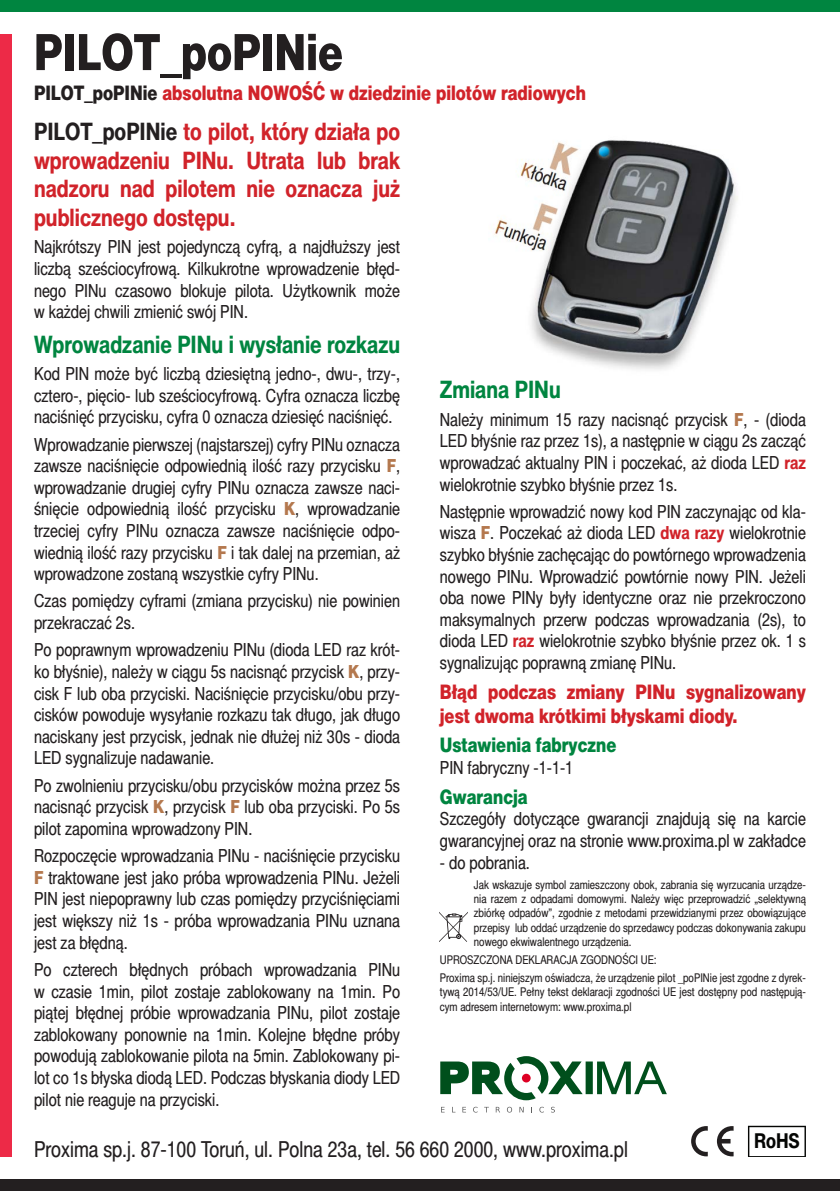
<style>
.page{position:relative;width:840px;height:1191px;background:#fff}
.page>*{position:absolute;margin:0;border:0;box-sizing:border-box;transform-origin:0 0}
.t1{font:50px "Switzer Cnd EFN Heavy";color:#231f20}
.t2{font:700 24px/28.8px "Switzer Cnd EFN";color:#d1232a;text-align:justify}
.t3{font:700 24px "Switzer Cnd EFN";color:#008540}
.t4{font:22px "Switzer Cnd EFN";color:#231f20}
.t5{font:700 20.4px "Switzer Cnd EFN";color:#040503}
.t6{font:20px/24px "Switzer Cnd EFN Heavy";color:#d1232a}
.t7{font:20px "Switzer Cnd EFN Heavy";color:#008540}
.t8{font:18px/21.6px "Switzer Cnd EFN";color:#231f20;text-align:justify}
.t9{font:12px/14.4px "Switzer Cnd EFN";color:#231f20;text-align:justify}
.s1{color:#231f20}
.s2{font-family:"Switzer Cnd EFN Heavy";color:#b4784e}
.s3{font-weight:700;color:#d1232a}
</style>
<div class="page">
<div style="left:0;top:0;width:839px;height:11px;background:#008540"></div>
<div style="left:0;top:1179px;width:839px;height:12px;background:#231f20"></div>
<div style="left:0;top:34px;width:11px;height:1123px;background:#ed2a47"></div>
<img style="left:494px;top:140px;width:244px;height:230px">
<svg style="left:441px;top:1106px;width:3px;height:6px"></svg>
<svg style="left:462px;top:1106px;width:4px;height:6px"></svg>
<svg style="left:473px;top:1106px;width:4px;height:6px"></svg>
<svg style="left:484px;top:1106px;width:4px;height:6px"></svg>
<svg style="left:495px;top:1106px;width:5px;height:6px"></svg>
<svg style="left:507px;top:1106px;width:5px;height:6px"></svg>
<svg style="left:519px;top:1106px;width:4px;height:6px"></svg>
<svg style="left:539px;top:1106px;width:4px;height:6px"></svg>
<svg style="left:551px;top:1106px;width:3px;height:6px"></svg>
<svg style="left:440px;top:1056px;width:226px;height:44px"></svg>
<svg style="left:521px;top:1073px;width:9px;height:9px"></svg>
<svg style="left:716px;top:1126px;width:17px;height:30px"></svg>
<svg style="left:691px;top:1126px;width:16px;height:30px"></svg>
<svg style="left:747px;top:1125px;width:58px;height:32px"></svg>
<svg style="left:439px;top:912px;width:28px;height:30px"></svg>
<p class="t1" style="left:34px;top:23px;width:310px">PILOT_poPINie</p>
<p class="t6" style="left:34px;top:81px;width:553px"><span class="s1">PILOT_poPINie</span> absolutna NOWOŚĆ w dziedzinie pilotów radiowych</p>
<p class="t2" style="left:34px;top:117px;width:367px"><span class="s1">PILOT_poPINie</span> to pilot, który działa po wprowadzeniu PINu. Utrata lub brak nadzoru nad pilotem nie oznacza już publicznego dostępu.</p>
<p class="t8" style="left:34px;top:236px;width:367px">Najkrótszy PIN jest pojedynczą cyfrą, a najdłuższy jest liczbą sześciocyfrową. Kilkukrotne wprowadzenie błęd&shy;nego PINu czasowo blokuje pilota. Użytkownik może w każdej chwili zmienić swój PIN.</p>
<p class="t3" style="left:34px;top:330px;width:367px">Wprowadzanie PINu i wysłanie rozkazu</p>
<p class="t8" style="left:34px;top:363px;width:367px">Kod PIN może być liczbą dziesiętną jedno-, dwu-, trzy-, cztero-, pięcio- lub sześciocyfrową. Cyfra oznacza liczbę naciśnięć przycisku, cyfra 0 oznacza dziesięć naciśnięć.</p>
<p class="t8" style="left:34px;top:433px;width:367px">Wprowadzanie pierwszej (najstarszej) cyfry PINu oznacza zawsze naciśnięcie odpowiednią ilość razy przycisku <span class="s2">F</span>, wprowadzanie drugiej cyfry PINu oznacza zawsze naci&shy;śnięcie odpowiednią ilość przycisku <span class="s2">K</span>, wprowadzanie trzeciej cyfry PINu oznacza zawsze naciśnięcie odpo&shy;wiednią ilość razy przycisku <span class="s2">F</span> i tak dalej na przemian, aż wprowadzone zostaną wszystkie cyfry PINu.</p>
<p class="t8" style="left:34px;top:590px;width:367px">Czas pomiędzy cyframi (zmiana przycisku) nie powinien przekraczać 2s.</p>
<p class="t8" style="left:34px;top:639px;width:367px">Po poprawnym wprowadzeniu PINu (dioda LED raz krót&shy;ko błyśnie), należy w ciągu 5s nacisnąć przycisk <span class="s2">K</span>, przy&shy;cisk F lub oba przyciski. Naciśnięcie przycisku/obu przy&shy;cisków powoduje wysyłanie rozkazu tak długo, jak długo naciskany jest przycisk, jednak nie dłużej niż 30s - dioda LED sygnalizuje nadawanie.</p>
<p class="t8" style="left:34px;top:774px;width:367px">Po zwolnieniu przycisku/obu przycisków można przez 5s nacisnąć przycisk <span class="s2">K</span>, przycisk <span class="s2">F</span> lub oba przyciski. Po 5s pilot zapomina wprowadzony PIN.</p>
<p class="t8" style="left:34px;top:845px;width:367px">Rozpoczęcie wprowadzania PINu - naciśnięcie przycisku <span class="s2">F</span> traktowane jest jako próba wprowadzenia PINu. Jeżeli PIN jest niepoprawny lub czas pomiędzy przyciśnięciami jest większy niż 1s - próba wprowadzania PINu uznana jest za błędną.</p>
<p class="t8" style="left:34px;top:958px;width:367px">Po czterech błędnych próbach wprowadzania PINu w czasie 1min, pilot zostaje zablokowany na 1min. Po piątej błędnej próbie wprowadzania PINu, pilot zostaje zablokowany ponownie na 1min. Kolejne błędne próby powodują zablokowanie pilota na 5min. Zablokowany pi&shy;lot co 1s błyska diodą LED. Podczas błyskania diody LED pilot nie reaguje na przyciski.</p>
<p class="t3" style="left:439px;top:376px;width:122px">Zmiana PINu</p>
<p class="t8" style="left:439px;top:408px;width:367px">Należy minimum 15 razy nacisnąć przycisk <span class="s2">F</span>, - (dioda LED błyśnie raz przez 1s), a następnie w ciągu 2s zacząć wprowadzać aktualny PIN i poczekać, aż dioda LED <span class="s3">raz </span>wielokrotnie szybko błyśnie przez 1s.</p>
<p class="t8" style="left:439px;top:500px;width:367px">Następnie wprowadzić nowy kod PIN zaczynając od kla&shy;wisza <span class="s2">F</span>. Poczekać aż dioda LED <span class="s3">dwa razy</span> wielokrotnie szybko błyśnie zachęcając do powtórnego wprowadzenia nowego PINu. Wprowadzić powtórnie nowy PIN. Jeżeli oba nowe PINy były identyczne oraz nie przekroczono maksymalnych przerw podczas wprowadzania (2s), to dioda LED <span class="s3">raz</span> wielokrotnie szybko błyśnie przez ok. 1 s sygnalizując poprawną zmianę PINu.</p>
<p class="t6" style="left:439px;top:679px;width:367px">Błąd podczas zmiany PINu sygnalizowany jest dwoma krótkimi błyskami diody.</p>
<p class="t7" style="left:439px;top:733px;width:178px">Ustawienia fabryczne</p>
<p class="t8" style="left:439px;top:756px;width:135px">PIN fabryczny -1-1-1</p>
<p class="t7" style="left:439px;top:785px;width:89px">Gwarancja</p>
<p class="t8" style="left:439px;top:808px;width:367px">Szczegóły dotyczące gwarancji znajdują się na karcie gwarancyjnej oraz na stronie www.proxima.pl w zakładce</p>
<p class="t8" style="left:439px;top:851px;width:91px">- do pobrania.</p>
<p class="t9" style="left:473px;top:877px;width:333px">Jak wskazuje symbol zamieszczony obok, zabrania się wyrzucania urządze&shy;nia razem z odpadami domowymi. Należy więc przeprowadzić „selektywną zbiórkę odpadów”, zgodnie z metodami przewidzianymi przez obowiązujące przepisy lub oddać urządzenie do sprzedawcy podczas dokonywania zakupu nowego ekwiwalentnego urządzenia.</p>
<p class="t9" style="left:439px;top:952px;width:218px">UPROSZCZONA DEKLARACJA ZGODNOŚCI UE:</p>
<p class="t9" style="left:439px;top:970px;width:367px">Proxima sp.j. niniejszym oświadcza, że urządzenie pilot _poPINie jest zgodne z dyrek&shy;tywą 2014/53/UE. Pełny tekst deklaracji zgodności UE jest dostępny pod następują&shy;cym adresem internetowym: www.proxima.pl</p>
<p class="t4" style="left:34px;top:1136px;width:595px">Proxima sp.j. 87-100 Toruń, ul. Polna 23a, tel. 56 660 2000, www.proxima.pl</p>
<p class="t5" style="left:753px;top:1129px;width:47px">RoHS</p>
</div>
